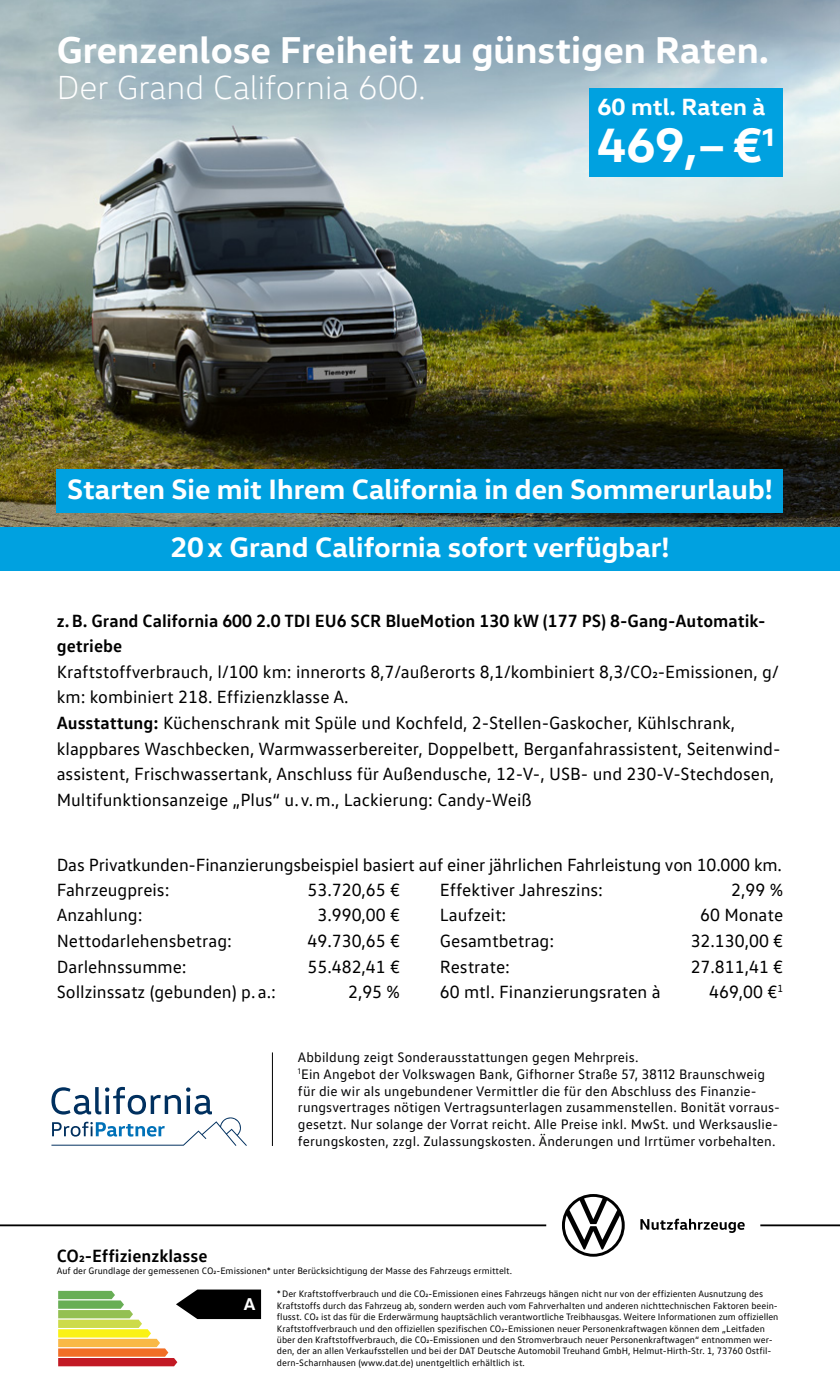
<style>
.page{position:relative;width:840px;height:1389px;background:#fff}
.page>*{position:absolute;margin:0;border:0;box-sizing:border-box;transform-origin:0 0}
.t1{font:700 49px "VW Head";color:#fff}
.t2{font:700 38px "VW Head";color:#fff}
.t3{font:300 34px "VW Head";color:#fff}
.t4{font:700 28.6px/58px "VW Head";color:#fff;text-align:center}
.t5{font:700 23.8px "VW Head";color:#fff}
.t6{font:18px/25.6px "VW Text";color:#000}
.t7{font:700 18px/25.6px "VW Text";color:#000}
.t8{font:700 17.4px "VW Head";color:#fff}
.t9{font:14px/16.8px "VW Text";letter-spacing:.01em;color:#020203}
.t10{font:9.6px/11.4px "VW Text";color:#000}
.s1{font-family:"VW Text"}
.s2{font-weight:700}
</style>
<div class="page">
<img style="left:0;top:0;width:839px;height:527px">
<div style="left:57px;top:469px;width:725px;height:43px;background:#00a1e0"></div>
<div style="left:0;top:527px;width:839px;height:43px;background:#00a1e0"></div>
<svg style="left:58px;top:1290px;width:203px;height:76px"></svg>
<div style="left:589px;top:88px;width:193px;height:88px;background:#00a1e0"></div>
<svg style="left:640px;top:1219px;width:104px;height:14px"></svg>
<svg style="left:562px;top:1194px;width:62px;height:63px"></svg>
<hr style="left:0;top:1224px;width:546px;height:2px;background:#000">
<hr style="left:759px;top:1224px;width:80px;height:2px;background:#000">
<svg style="left:51px;top:1087px;width:196px;height:59px"></svg>
<hr style="left:272px;top:1052px;width:1px;height:94px;background:#000">
<h2 class="t2" style="left:57px;top:25px;width:713px">Grenzenlose Freiheit zu günstigen Raten.</h2>
<h3 class="t3" style="left:57px;top:67px;width:370px">Der Grand California 600.</h3>
<h3 class="t5" style="left:597px;top:91px;width:169px">60 mtl. Raten à</h3>
<h1 class="t1" style="left:597px;top:114px;width:178px">469,–€<span class="s1">1</span></h1>
<h3 class="t4" style="left:67px;top:459px;width:706px">Starten Sie mit Ihrem California in den Sommerurlaub!<br>20x Grand California sofort verfügbar!</h3>
<h3 class="t7" style="left:57px;top:607px;width:709px">z.B. Grand California 600 2.0 TDI EU6 SCR BlueMotion 130 kW (177 PS) 8-Gang-Automatik&shy;getriebe</h3>
<p class="t6" style="left:57px;top:658px;width:724px">Kraftstoffverbrauch, l/100 km: innerorts 8,7/außerorts 8,1/kombiniert 8,3/CO2-Emissionen, g/ km: kombiniert 218. Effizienzklasse A.<br><span class="s2">Ausstattung:</span> Küchenschrank mit Spüle und Kochfeld, 2-Stellen-Gaskocher, Kühlschrank, klappbares Waschbecken, Warmwasserbereiter, Doppelbett, Berganfahrassistent, Seitenwind&shy;assistent, Frischwassertank, Anschluss für Außendusche, 12-V-, USB- und 230-V-Stechdosen, Multifunktionsanzeige „Plus“ u.v.m., Lackierung: Candy-Weiß</p>
<h3 class="t6" style="left:57px;top:852px;width:726px">Das Privatkunden-Finanzierungsbeispiel basiert auf einer jährlichen Fahrleistung von 10.000 km.</h3>
<h3 class="t6" style="left:57px;top:876px;width:114px">Fahrzeugpreis:</h3>
<h3 class="t6" style="left:307px;top:876px;width:94px">53.720,65 €</h3>
<h3 class="t6" style="left:57px;top:902px;width:87px">Anzahlung:</h3>
<h3 class="t6" style="left:317px;top:902px;width:84px">3.990,00 €</h3>
<h3 class="t6" style="left:57px;top:927px;width:177px">Nettodarlehensbetrag:</h3>
<h3 class="t6" style="left:307px;top:927px;width:94px">49.730,65 €</h3>
<h3 class="t6" style="left:57px;top:953px;width:131px">Darlehnssumme:</h3>
<h3 class="t6" style="left:307px;top:953px;width:94px">55.482,41 €</h3>
<h3 class="t6" style="left:57px;top:979px;width:221px">Sollzinssatz (gebunden) p. a.:</h3>
<h3 class="t6" style="left:348px;top:979px;width:53px">2,95 %</h3>
<h3 class="t6" style="left:439px;top:876px;width:165px">Effektiver Jahreszins:</h3>
<h3 class="t6" style="left:730px;top:876px;width:53px">2,99 %</h3>
<h3 class="t6" style="left:439px;top:902px;width:68px">Laufzeit:</h3>
<h3 class="t6" style="left:699px;top:902px;width:84px">60 Monate</h3>
<h3 class="t6" style="left:439px;top:927px;width:116px">Gesamtbetrag:</h3>
<h3 class="t6" style="left:690px;top:927px;width:94px">32.130,00 €</h3>
<h3 class="t6" style="left:439px;top:953px;width:72px">Restrate:</h3>
<h3 class="t6" style="left:690px;top:953px;width:94px">27.811,41 €</h3>
<h3 class="t6" style="left:439px;top:979px;width:222px">60 mtl. Finanzierungsraten à</h3>
<h3 class="t6" style="left:708px;top:979px;width:75px">469,00 €<sup>1</sup></h3>
<p class="t9" style="left:298px;top:1048px;width:483px">Abbildung zeigt Sonderausstattungen gegen Mehrpreis.<br><sup>1</sup>Ein Angebot der Volkswagen Bank, Gifhorner Straße 57, 38112 Braunschweig für die wir als ungebundener Vermittler die für den Abschluss des Finanzie&shy;rungsvertrages nötigen Vertragsunterlagen zusammenstellen. Bonität vorraus&shy;gesetzt. Nur solange der Vorrat reicht. Alle Preise inkl. MwSt. und Werksauslie&shy;ferungskosten, zzgl. Zulassungskosten. Änderungen und Irrtümer vorbehalten.</p>
<h3 class="t7" style="left:57px;top:1242px;width:152px">CO2-Effizienzklasse</h3>
<p class="t10" style="left:57px;top:1264px;width:456px">Auf der Grundlage der gemessenen CO2-Emissionen* unter Berücksichtigung der Masse des Fahrzeugs ermittelt.</p>
<p class="t10" style="left:277px;top:1288px;width:502px">*Der Kraftstoffverbrauch und die CO2-Emissionen eines Fahrzeugs hängen nicht nur von der effizienten Ausnutzung des Kraftstoffs durch das Fahrzeug ab, sondern werden auch vom Fahrverhalten und anderen nichttechnischen Faktoren beein&shy;flusst. CO2 ist das für die Erderwärmung hauptsächlich verantwortliche Treibhausgas. Weitere Informationen zum offiziellen Kraftstoffverbrauch und den offiziellen spezifischen CO2-Emissionen neuer Personenkraftwagen können dem „Leitfaden über den Kraftstoffverbrauch, die CO2-Emissionen und den Stromverbrauch neuer Personenkraftwagen“ entnommen wer&shy;den, der an allen Verkaufsstellen und bei der DAT Deutsche Automobil Treuhand GmbH, Helmut-Hirth-Str. 1, 73760 Ostfil&shy;dern-Scharnhausen (www.dat.de) unentgeltlich erhältlich ist.</p>
<h3 class="t8" style="left:243px;top:1293px;width:13px">A</h3>
</div>
